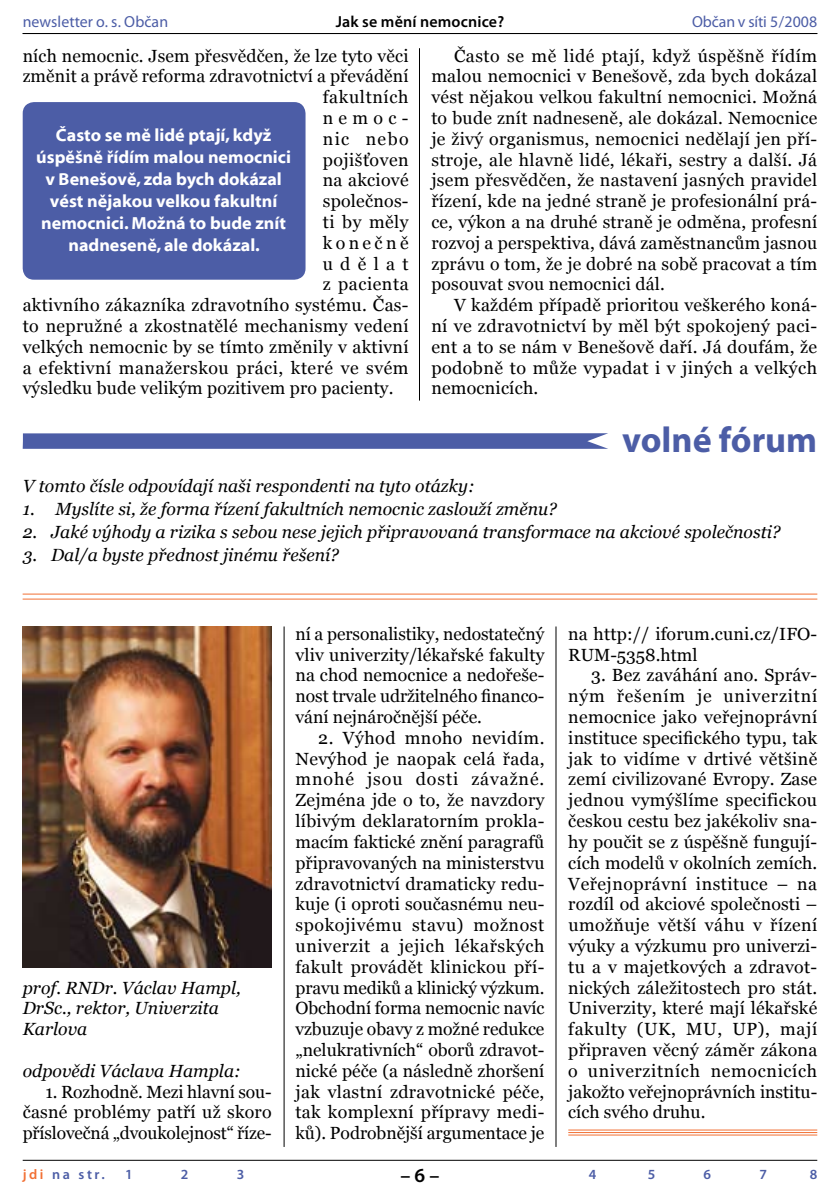
<style>
.page{position:relative;width:840px;height:1191px;background:#fff}
.page>*{position:absolute;margin:0;border:0;box-sizing:border-box;transform-origin:0 0}
.t1{font:700 36px "Myriad Pro";color:#4c5da6}
.t2{font:600 20px "Myriad Pro";color:#000}
.t3{font:17.6px/20.8px "Georgia";letter-spacing:.01em;color:#000;text-align:justify}
.t4{font:italic 17.6px/20.8px "Georgia";color:#000}
.t5{font:17.6px/22px "Myriad Bd Web";color:#fff;text-align:center}
.t6{font:17.6px "Georgia";letter-spacing:.035em;color:#000}
.t7{font:17.6px "Georgia";letter-spacing:.03em;color:#000}
.t8{font:17.6px "Georgia";letter-spacing:.19em;color:#000}
.t9{font:16px "Myriad Pro";letter-spacing:.005em;color:#4c5da6}
.t10{font:600 16px "Myriad Pro";letter-spacing:.01em;color:#000}
.t11{font:600 14px "Myriad Pro";letter-spacing:.185em;color:#4c5da6}
.s1{color:#f27034}
</style>
<div class="page">
<hr style="left:23px;top:1159px;width:793px;height:1px;background:#000">
<hr style="left:23px;top:33px;width:793px;height:1px;background:#000">
<hr style="left:283px;top:626px;width:1px;height:521px;background:#000">
<hr style="left:555px;top:626px;width:1px;height:521px;background:#000">
<hr style="left:23px;top:593px;width:793px;height:1px;background:#f27034">
<hr style="left:23px;top:598px;width:793px;height:1px;background:#f27034">
<svg style="left:23px;top:433px;width:585px;height:16px;background:#5464aa"></svg>
<hr style="left:568px;top:1129px;width:248px;height:1px;background:#f27034">
<hr style="left:568px;top:1132px;width:248px;height:1px;background:#f27034">
<hr style="left:568px;top:1134px;width:248px;height:1px;background:#f27034">
<img style="left:22px;top:626px;width:249px;height:342px">
<div style="left:23px;top:102px;width:282px;height:178px;background:#4c5da6;border-radius:11px"></div>
<hr style="left:419px;top:48px;width:1px;height:352px;background:#000">
<p class="t9" style="left:23px;top:12px;width:147px">newsletter o. s. Občan</p>
<p class="t10" style="left:335px;top:12px;width:170px">Jak se mění nemocnice?</p>
<p class="t9" style="left:691px;top:12px;width:127px">Občan v síti 5/2008</p>
<p class="t3" style="left:23px;top:45px;width:387px">ních nemocnic. Jsem přesvědčen, že lze tyto věci</p>
<p class="t3" style="left:23px;top:66px;width:387px">změnit a právě reforma zdravotnictví a převádění</p>
<p class="t6" style="left:322px;top:87px;width:87px">fakultních</p>
<p class="t3" style="left:322px;top:107px;width:87px">nemoc-</p>
<p class="t3" style="left:322px;top:128px;width:87px">nic nebo</p>
<p class="t3" style="left:322px;top:149px;width:87px">pojišťoven</p>
<p class="t3" style="left:322px;top:170px;width:87px">na akciové</p>
<p class="t3" style="left:322px;top:191px;width:87px">společnos-</p>
<p class="t3" style="left:322px;top:211px;width:87px">ti by měly</p>
<p class="t8" style="left:322px;top:233px;width:87px">konečně</p>
<p class="t3" style="left:322px;top:253px;width:87px">udělat</p>
<p class="t7" style="left:322px;top:274px;width:87px">z pacienta</p>
<p class="t3" style="left:23px;top:295px;width:387px">aktivního zákazníka zdravotního systému. Čas-</p>
<p class="t3" style="left:23px;top:315px;width:387px">to nepružné a zkostnatělé mechanismy vedení</p>
<p class="t3" style="left:23px;top:336px;width:387px">velkých nemocnic by se tímto změnily v aktivní</p>
<p class="t3" style="left:23px;top:357px;width:387px">a efektivní manažerskou práci, které ve svém</p>
<p class="t3" style="left:23px;top:378px;width:372px">výsledku bude velikým pozitivem pro pacienty.</p>
<p class="t5" style="left:36px;top:125px;width:256px">Často se mě lidé ptají, když úspěšně řídím malou nemocnici v Benešově, zda bych dokázal vést nějakou velkou fakultní nemocnici. Možná to bude znít nadneseně, ale dokázal.</p>
<p class="t3" style="left:431px;top:45px;width:387px;text-indent:23px">Často se mě lidé ptají, když úspěšně řídím malou nemocnici v Benešově, zda bych dokázal vést nějakou velkou fakultní nemocnici. Možná to bude znít nadneseně, ale dokázal. Nemocnice je živý organismus, nemocnici nedělají jen pří&shy;stroje, ale hlavně lidé, lékaři, sestry a další. Já jsem přesvědčen, že nastavení jasných pravidel řízení, kde na jedné straně je profesionální prá&shy;ce, výkon a na druhé straně je odměna, profesní rozvoj a perspektiva, dává zaměstnancům jasnou zprávu o tom, že je dobré na sobě pracovat a tím posouvat svou nemocnici dál.</p>
<p class="t3" style="left:431px;top:295px;width:387px;text-indent:23px">V každém případě prioritou veškerého koná&shy;ní ve zdravotnictví by měl být spokojený paci&shy;ent a to se nám v Benešově daří. Já doufám, že podobně to může vypadat i v jiných a velkých nemocnicích.</p>
<h1 class="t1" style="left:622px;top:417px;width:196px">volné fórum</h1>
<p class="t4" style="left:23px;top:475px;width:453px">V tomto čísle odpovídají naši respondenti na tyto otázky:</p>
<p class="t4" style="left:23px;top:498px;width:535px">1. Myslíte si, že forma řízení fakultních nemocnic zaslouží změnu?</p>
<p class="t4" style="left:23px;top:521px;width:759px">2. Jaké výhody a rizika s sebou nese jejich připravovaná transformace na akciové společnosti?</p>
<p class="t4" style="left:23px;top:544px;width:317px">3. Dal/a byste přednost jinému řešení?</p>
<p class="t4" style="left:23px;top:977px;width:219px">prof. RNDr. Václav Hampl,<br>DrSc., rektor, Univerzita<br>Karlova</p>
<p class="t4" style="left:23px;top:1060px;width:219px">odpovědi Václava Hampla:</p>
<p class="t3" style="left:23px;top:1081px;width:250px;text-indent:23px">1. Rozhodně. Mezi hlavní sou&shy;časné problémy patří už skoro příslovečná „dvoukolejnost“ říze-</p>
<p class="t3" style="left:295px;top:623px;width:250px">ní a personalistiky, nedostatečný vliv univerzity/lékařské fakulty na chod nemocnice a nedořeše&shy;nost trvale udržitelného financo&shy;vání nejnáročnější péče.</p>
<p class="t3" style="left:295px;top:727px;width:250px;text-indent:23px">2. Výhod mnoho nevidím.<br>Nevýhod je naopak celá řada, mnohé jsou dosti závažné.<br>Zejména jde o to, že navzdory líbivým deklaratorním prokla&shy;macím faktické znění paragrafů připravovaných na ministerstvu zdravotnictví dramaticky redu&shy;kuje (i oproti současnému neu&shy;spokojivému stavu) možnost univerzit a jejich lékařských fakult provádět klinickou pří&shy;pravu mediků a klinický výzkum.<br>Obchodní forma nemocnic navíc vzbuzuje obavy z možné redukce „nelukrativních“ oborů zdravot&shy;nické péče (a následně zhoršení jak vlastní zdravotnické péče, tak komplexní přípravy medi&shy;ků). Podrobnější argumentace je</p>
<p class="t3" style="left:568px;top:623px;width:250px">na http:// iforum.cuni.cz/IFO-<br>RUM-5358.html</p>
<p class="t3" style="left:568px;top:665px;width:250px;text-indent:23px">3. Bez zaváhání ano. Správ&shy;ným řešením je univerzitní nemocnice jako veřejnoprávní instituce specifického typu, tak jak to vidíme v drtivé většině zemí civilizované Evropy. Zase jednou vymýšlíme specifickou českou cestu bez jakékoliv sna&shy;hy poučit se z úspěšně fungují&shy;cích modelů v okolních zemích.<br>Veřejnoprávní instituce – na rozdíl od akciové společnosti – umožňuje větší váhu v řízení výuky a výzkumu pro univerzi&shy;tu a v majetkových a zdravot&shy;nických záležitostech pro stát.<br>Univerzity, které mají lékařské fakulty (UK, MU, UP), mají připraven věcný záměr zákona o univerzitních nemocnicích jakožto veřejnoprávních institu&shy;cích svého druhu.</p>
<p class="t11" style="left:23px;top:1165px;width:83px"><span class="s1">jdi</span> na str.</p>
<p class="t11" style="left:125px;top:1165px;width:5px">1</p>
<p class="t11" style="left:181px;top:1165px;width:8px">2</p>
<p class="t11" style="left:237px;top:1165px;width:9px">3</p>
<p class="t11" style="left:588px;top:1165px;width:9px">4</p>
<p class="t11" style="left:647px;top:1165px;width:9px">5</p>
<p class="t11" style="left:703px;top:1165px;width:9px">6</p>
<p class="t11" style="left:759px;top:1165px;width:9px">7</p>
<p class="t11" style="left:809px;top:1165px;width:9px">8</p>
<p class="t2" style="left:400px;top:1162px;width:41px">– –</p>
</div>
